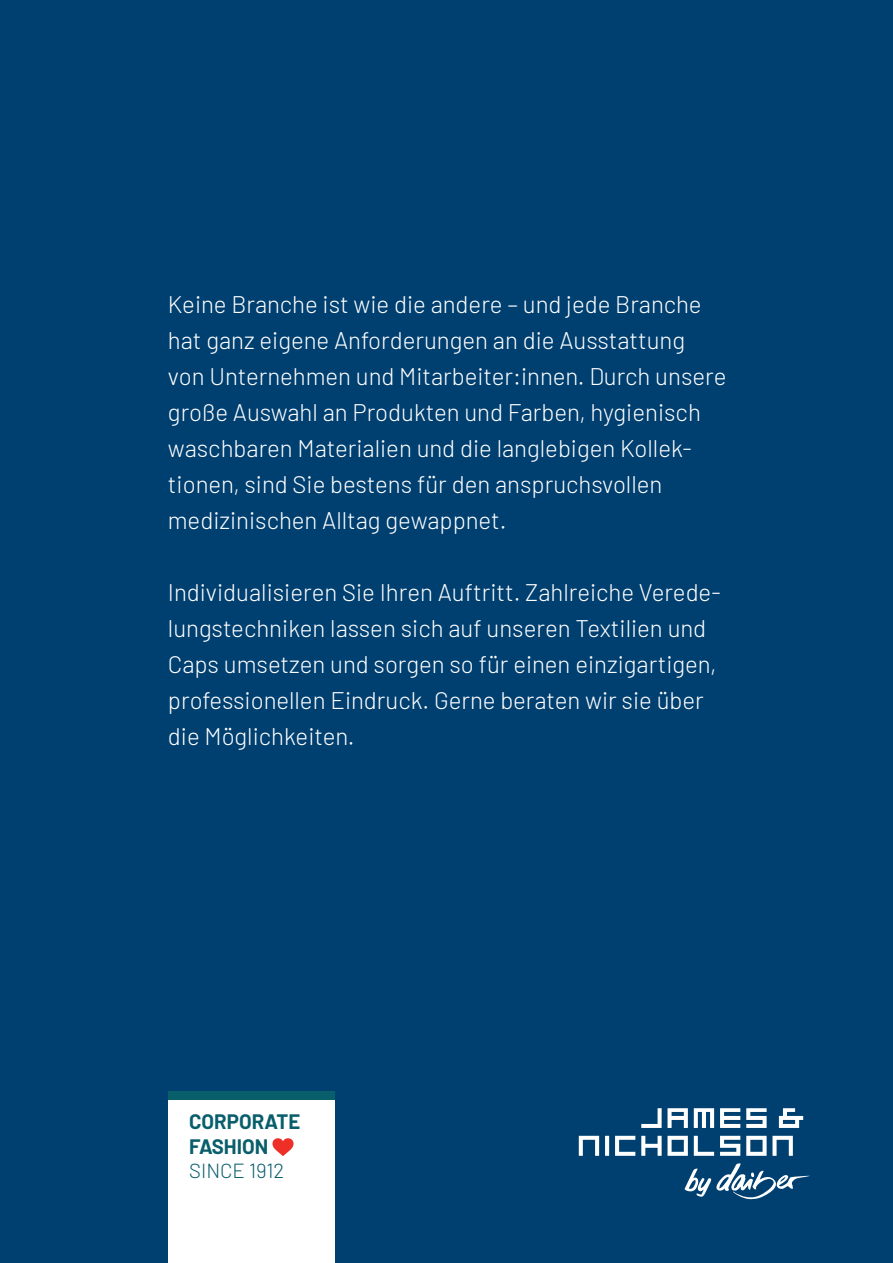
<style>
.page{position:relative;width:893px;height:1263px;background:#004071}
.page>*{position:absolute;margin:0;border:0;box-sizing:border-box;transform-origin:0 0}
.t1{font:300 24px/36px "Barlow";color:#fff}
.t2{font:700 20.4px/24.5px "Barlow";color:#095e6b}
.t3{font:300 20.4px "Barlow";color:#095e6b}
</style>
<div class="page">
<div style="left:168px;top:1100px;width:166px;height:163px;background:#fff"></div>
<svg style="left:272px;top:1138px;width:22px;height:18px"></svg>
<div style="left:168px;top:1091px;width:166px;height:9px;background:#095e6b"></div>
<svg style="left:779px;top:1108px;width:24px;height:20px"></svg>
<svg style="left:641px;top:1136px;width:47px;height:20px"></svg>
<svg style="left:579px;top:1136px;width:20px;height:20px"></svg>
<hr style="left:605px;top:1136px;width:4px;height:20px;background:#fff">
<svg style="left:615px;top:1136px;width:20px;height:20px"></svg>
<svg style="left:694px;top:1136px;width:20px;height:20px"></svg>
<svg style="left:720px;top:1108px;width:20px;height:20px"></svg>
<svg style="left:746px;top:1136px;width:47px;height:20px"></svg>
<svg style="left:694px;top:1108px;width:20px;height:20px"></svg>
<svg style="left:720px;top:1136px;width:20px;height:20px"></svg>
<svg style="left:746px;top:1108px;width:21px;height:20px"></svg>
<svg style="left:641px;top:1108px;width:47px;height:20px"></svg>
<svg style="left:685px;top:1163px;width:125px;height:36px"></svg>
<p class="t1" style="left:168px;top:285px;width:560px">Keine Branche ist wie die andere – und jede Branche hat ganz eigene Anforderungen an die Ausstattung von Unternehmen und Mitarbeiter:innen. Durch unsere große Auswahl an Produkten und Farben, hygienisch waschbaren Materialien und die langlebigen Kollek&shy;tionen, sind Sie bestens für den anspruchsvollen medizinischen Alltag gewappnet.</p>
<p class="t1" style="left:168px;top:573px;width:554px">Individualisieren Sie Ihren Auftritt. Zahlreiche Verede&shy;lungstechniken lassen sich auf unseren Textilien und Caps umsetzen und sorgen so für einen einzigartigen, professionellen Eindruck. Gerne beraten wir sie über die Möglichkeiten.</p>
<p class="t2" style="left:189px;top:1108px;width:113px">CORPORATE<br>FASHION</p>
<p class="t3" style="left:189px;top:1156px;width:97px">SINCE 1912</p>
</div>
